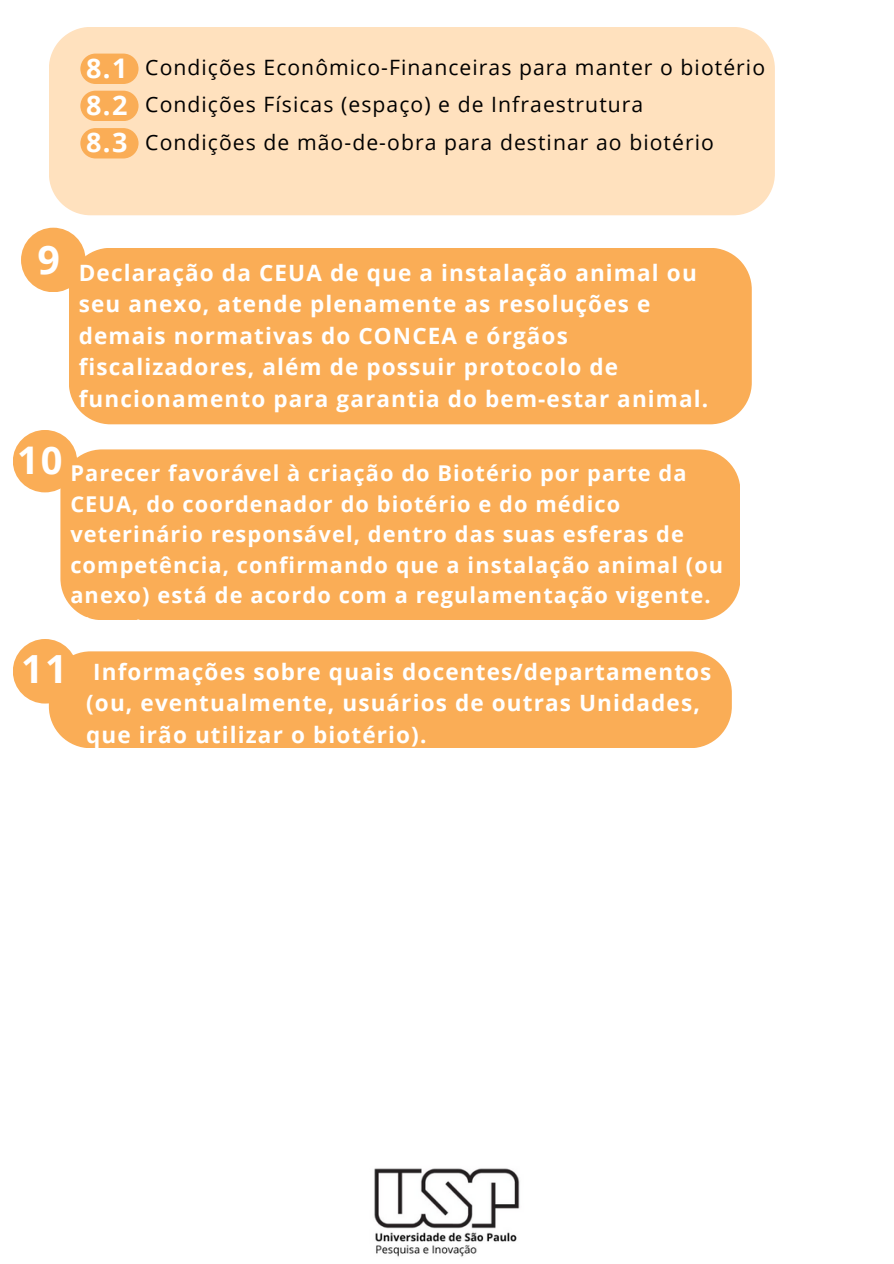
<style>
.page{position:relative;width:894px;height:1264px;background:#fff}
.page>*{position:absolute;margin:0;border:0;box-sizing:border-box;transform-origin:0 0}
.t1{font:700 39.3px "Open Sans";color:#fff}
.t2{font:700 38.85px "Open Sans";color:#fff}
.t3{font:700 38.1px "Open Sans";color:#fff}
.t4{font:700 27px "Open Sans";color:#fff}
.t5{font:700 22.5px/31.5px "Open Sans";letter-spacing:.05em;color:#fff}
.t6{font:700 21.75px/30.5px "Open Sans";letter-spacing:.05em;color:#fff}
.t7{font:21.15px "Open Sans";letter-spacing:.05em;color:#000}
</style>
<div class="page">
<div style="left:49px;top:27px;width:725px;height:188px;background:#ffe1be"></div>
<div style="left:80px;top:54px;width:58px;height:30px;background:#faad56;border-radius:15px"></div>
<div style="left:80px;top:91px;width:58px;height:30px;background:#faad56;border-radius:15px"></div>
<div style="left:80px;top:128px;width:58px;height:30px;background:#faad56;border-radius:15px"></div>
<div style="left:21px;top:228px;width:65px;height:64px;background:#faad56;border-radius:50%"></div>
<div style="left:69px;top:248px;width:682px;height:176px;background:#faad56"></div>
<div style="left:13px;top:430px;width:64px;height:62px;background:#faad56;border-radius:50%"></div>
<div style="left:60px;top:449px;width:680px;height:171px;background:#faad56;border-radius:42px"></div>
<div style="left:13px;top:639px;width:64px;height:64px;background:#faad56;border-radius:50%"></div>
<div style="left:49px;top:651px;width:682px;height:97px;background:#faad56"></div>
<img style="left:374px;top:1168px;width:146px;height:89px">
<h1 class="t4" style="left:86px;top:49px;width:43px">8.1</h1>
<h1 class="t7" style="left:145px;top:53px;width:621px">Condições Econômico-Financeiras para manter o biotério</h1>
<h1 class="t4" style="left:86px;top:86px;width:43px">8.2</h1>
<p class="t7" style="left:145px;top:90px;width:499px">Condições Físicas (espaço) e de Infraestrutura</p>
<p class="t4" style="left:86px;top:123px;width:43px">8.3</p>
<p class="t7" style="left:145px;top:127px;width:570px">Condições de mão-de-obra para destinar ao biotério</p>
<p class="t1" style="left:37px;top:232px;width:24px">9</p>
<h2 class="t5" style="left:79px;top:256px;width:631px">Declaração da CEUA de que a instalação animal ou seu anexo, atende plenamente as resoluções e demais normativas do CONCEA e órgãos fiscalizadores, além de possuir protocolo de funcionamento para garantia do bem-estar animal.</h2>
<p class="t3" style="left:17px;top:434px;width:47px">10</p>
<h2 class="t6" style="left:70px;top:457px;width:654px">Parecer favorável à criação do Biotério por parte da CEUA, do coordenador do biotério e do médico veterinário responsável, dentro das suas esferas de competência, confirmando que a instalação animal (ou anexo) está de acordo com a regulamentação vigente.</h2>
<p class="t2" style="left:21px;top:641px;width:48px">11</p>
<h2 class="t5" style="left:86px;top:655px;width:626px;text-indent:7px">Informações sobre quais docentes/departamentos (ou, eventualmente, usuários de outras Unidades, que irão utilizar o biotério).</h2>
</div>
